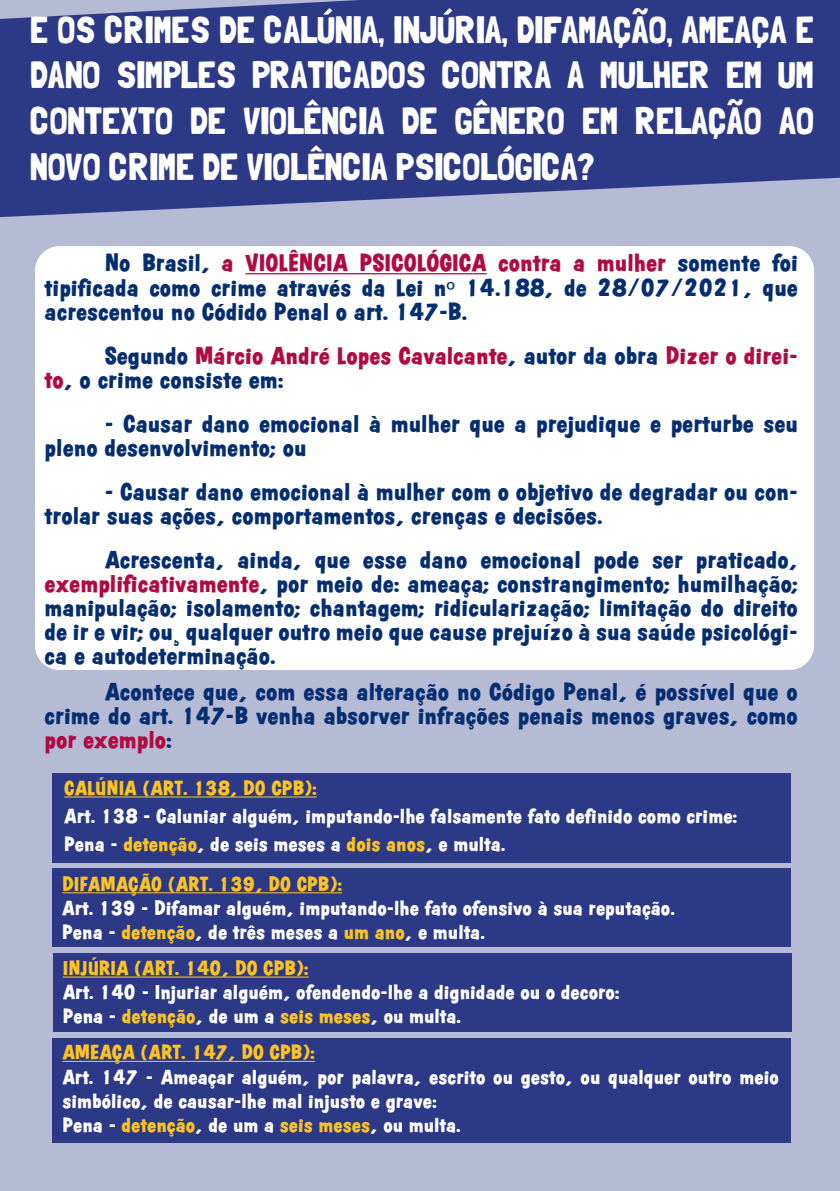
<style>
.page{position:relative;width:840px;height:1191px;background:#fff}
.page>*{position:absolute;margin:0;border:0;box-sizing:border-box;transform-origin:0 0}
.t1{font:38px/45.6px "Londrina Solid";letter-spacing:-.015em;color:#fff;text-align:justify}
.t2{font:24px/24px "OPTI Majer Irregular";color:#052e70;text-align:justify}
.t3{font:24px/24px "OPTI Majer Irregular";color:#af0b42}
.t4{font:20px/24px "OPTI Majer Irregular";color:#fff}
.t5{font:20px "OPTI Majer Irregular";color:#fcc325}
.s1{color:#af0b42}
.s2{font-family:"Myriad Pro"}
.s3{color:#052e70}
.s4{color:#fcc325}
</style>
<div class="page">
<div style="left:0;top:0;width:839px;height:1191px;background:#b5bad5"></div>
<svg style="left:0;top:0;width:839px;height:217px;background:#3a478f"></svg>
<div style="left:35px;top:246px;width:778px;height:424px;background:#fff;border-radius:25px"></div>
<hr style="left:245px;top:273px;width:241px;height:1px;background:#af0b42">
<div style="left:52px;top:772px;width:738px;height:90px;background:#2b3987"></div>
<hr style="left:64px;top:796px;width:252px;height:1px;background:#fcc325">
<div style="left:52px;top:869px;width:738px;height:78px;background:#2b3987"></div>
<hr style="left:62px;top:892px;width:280px;height:1px;background:#fcc325">
<div style="left:53px;top:953px;width:738px;height:78px;background:#2b3987"></div>
<hr style="left:63px;top:976px;width:245px;height:1px;background:#fcc325">
<div style="left:53px;top:1038px;width:737px;height:104px;background:#2b3987"></div>
<hr style="left:62px;top:1060px;width:253px;height:2px;background:#fcc325">
<h1 class="t1" style="left:30px;top:6px;width:785px">E OS CRIMES DE CALÚNIA, INJÚRIA, DIFAMAÇÃO, AMEAÇA E DANO SIMPLES PRATICADOS CONTRA A MULHER EM UM CONTEXTO DE VIOLÊNCIA DE GÊNERO EM RELAÇÃO AO NOVO CRIME DE VIOLÊNCIA PSICOLÓGICA?</h1>
<p class="t2" style="left:45px;top:251px;width:754px;text-indent:60px">No Brasil, <span class="s1">a VIOLÊNCIA PSICOLÓGICA contra a mulher</span> somente foi tipificada como crime através da Lei n<span class="s2">º</span> 14.188, de 28/07/2021, que acrescentou no Códido Penal o art. 147-B.</p>
<p class="t3" style="left:45px;top:343px;width:754px;text-indent:60px"><span class="s3">Segundo</span> Márcio André Lopes Cavalcante<span class="s3">, autor da obra</span> Dizer o direi&shy;to<span class="s3">, o crime consiste em:</span></p>
<p class="t2" style="left:45px;top:411px;width:754px;text-indent:60px">- Causar dano emocional à mulher que a prejudique e perturbe seu pleno desenvolvimento; ou</p>
<p class="t2" style="left:45px;top:479px;width:754px;text-indent:60px">- Causar dano emocional à mulher com o objetivo de degradar ou con&shy;trolar suas ações, comportamentos, crenças e decisões.</p>
<p class="t2" style="left:45px;top:547px;width:754px;text-indent:60px">Acrescenta, ainda, que esse dano emocional pode ser praticado, <span class="s1">exemplificativamente</span>, por meio de: ameaça; constrangimento; humilhação; manipulação; isolamento; chantagem; ridicularização; limitação do direito de ir e vir; ou· qualquer outro meio que cause prejuízo à sua saúde psicológi&shy;ca e autodeterminação.</p>
<p class="t2" style="left:45px;top:680px;width:754px;text-indent:60px">Acontece que, com essa alteração no Código Penal, é possível que o crime do art. 147-B venha absorver infrações penais menos graves, como <span class="s1">por exemplo</span>:</p>
<p class="t5" style="left:64px;top:776px;width:254px">CALÚNIA (ART. 138, DO CPB):</p>
<p class="t4" style="left:64px;top:802px;width:674px;line-height:28px">Art. 138 - Caluniar alguém, imputando-lhe falsamente fato definido como crime:<br>Pena - <span class="s4">detenção</span>, de seis meses a <span class="s4">dois anos</span>, e multa.</p>
<p class="t5" style="left:62px;top:872px;width:281px">DIFAMAÇÃO (ART. 139, DO CPB):</p>
<p class="t4" style="left:62px;top:896px;width:614px">Art. 139 - Difamar alguém, imputando-lhe fato ofensivo à sua reputação.<br>Pena - <span class="s4">detenção</span>, de três meses a <span class="s4">um ano</span>, e multa.</p>
<p class="t5" style="left:63px;top:956px;width:247px">INJÚRIA (ART. 140, DO CPB):</p>
<p class="t4" style="left:63px;top:980px;width:558px">Art. 140 - Injuriar alguém, ofendendo-lhe a dignidade ou o decoro:<br>Pena - <span class="s4">detenção</span>, de um a <span class="s4">seis meses</span>, ou multa.</p>
<p class="t5" style="left:62px;top:1040px;width:254px">AMEAÇA (ART. 147, DO CPB):</p>
<p class="t4" style="left:62px;top:1064px;width:717px">Art. 147 - Ameaçar alguém, por palavra, escrito ou gesto, ou qualquer outro meio simbólico, de causar-lhe mal injusto e grave:<br>Pena - <span class="s4">detenção</span>, de um a <span class="s4">seis meses</span>, ou multa.</p>
</div>
